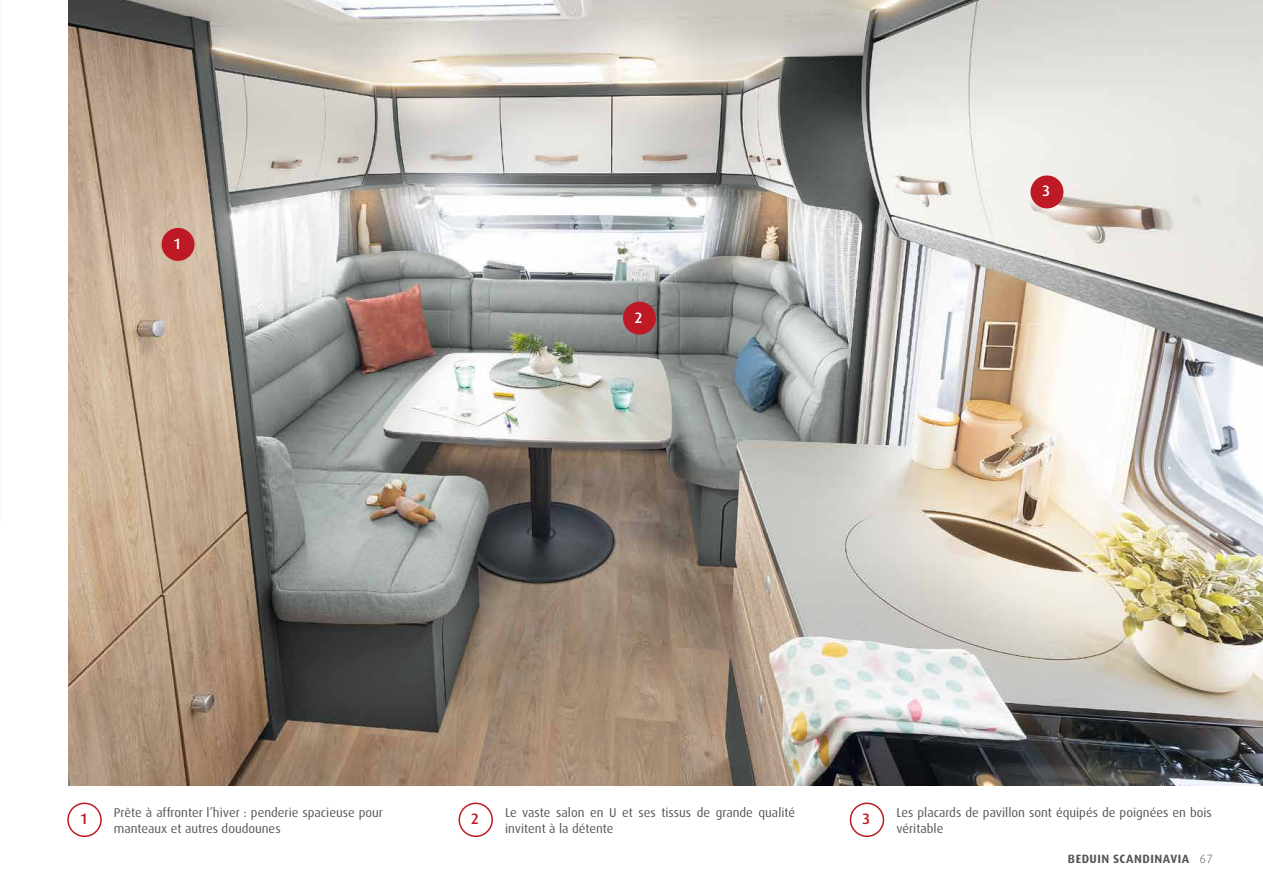
<style>
.page{position:relative;width:1263px;height:893px;background:#fff}
.page>*{position:absolute;margin:0;border:0;box-sizing:border-box;transform-origin:0 0}
.t1{font:500 15px "Dax Pro";color:#fff}
.t2{font:500 15px "Dax Pro";color:#bd1a26}
.t3{font:12.75px/16.5px "Dax Pro";color:#565656}
.t4{font:12.75px/16.5px "Dax OT";color:#565656}
.t5{font:700 12px "Dax Pro";letter-spacing:.045em;color:#565656}
.s1{font-family:"Dax OT";font-weight:300}
</style>
<div class="page">
<img style="left:68px;top:0;width:1195px;height:786px">
<div style="left:162px;top:228px;width:33px;height:33px;background:#bd1a26;border-radius:50%"></div>
<div style="left:623px;top:302px;width:33px;height:33px;background:#bd1a26;border-radius:50%"></div>
<div style="left:1030px;top:175px;width:33px;height:33px;background:#bd1a26;border-radius:50%"></div>
<div style="left:67px;top:803px;width:35px;height:34px;border:2px solid #bd1a26;border-radius:50%"></div>
<div style="left:458px;top:803px;width:35px;height:34px;border:2px solid #bd1a26;border-radius:50%"></div>
<div style="left:850px;top:803px;width:34px;height:34px;border:2px solid #bd1a26;border-radius:50%"></div>
<p class="t1" style="left:174px;top:234px;width:8px">1</p>
<p class="t1" style="left:635px;top:308px;width:9px">2</p>
<p class="t1" style="left:1042px;top:181px;width:9px">3</p>
<p class="t3" style="left:114px;top:804px;width:271px">Prête à affronter l’hiver : penderie spacieuse pour manteaux et autres doudounes</p>
<p class="t4" style="left:505px;top:804px;width:292px">Le vaste salon en U et ses tissus de grande qualité invitent à la détente</p>
<p class="t3" style="left:896px;top:804px;width:317px">Les placards de pavillon sont équipés de poignées en bois véritable</p>
<p class="t2" style="left:81px;top:809px;width:8px">1</p>
<p class="t2" style="left:471px;top:809px;width:9px">2</p>
<p class="t2" style="left:862px;top:809px;width:9px">3</p>
<p class="t5" style="left:1068px;top:851px;width:146px">BEDUIN SCANDINAVIA <span class="s1">67</span></p>
</div>
